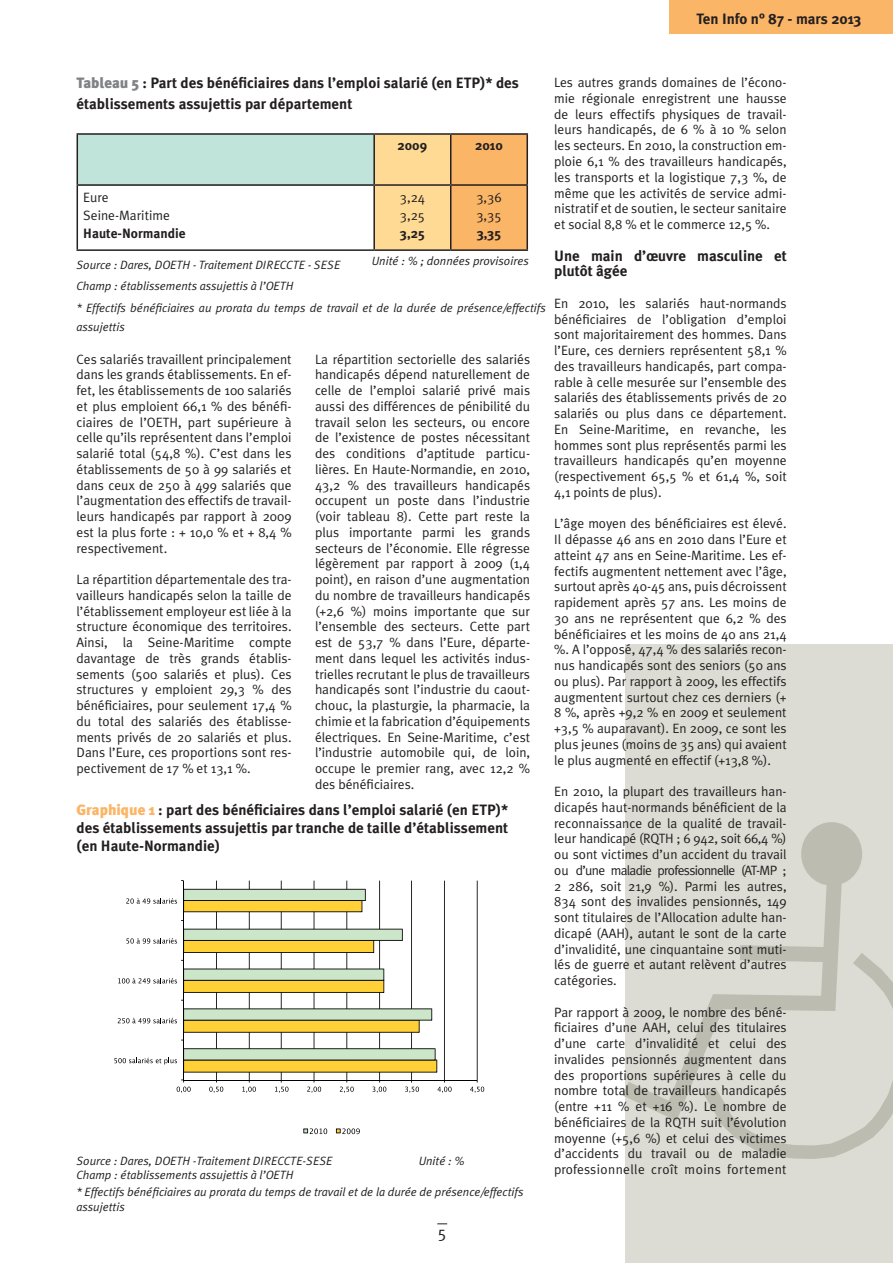
<style>
.page{position:relative;width:893px;height:1263px;background:#fff}
.page>*{position:absolute;margin:0;border:0;box-sizing:border-box;transform-origin:0 0}
.t1{font:16.5px "Meta Plus Normal";color:#231f20}
.t2{font:700 15px/18px "Meta Plus";color:#231f20}
.t3{font:13.5px/15.8px "Meta Plus Normal";color:#231f20;text-align:justify}
.t4{font:700 13.5px "Meta Plus";color:#231f20}
.t5{font:italic 12px/18px "Meta Plus Normal";color:#231f20}
.s1{font-weight:900;color:#808285}
.s2{font-weight:900;color:#fbb566}
</style>
<div class="page">
<div style="left:669px;top:0;width:224px;height:34px;background:#fbb566"></div>
<div style="left:625px;top:645px;width:268px;height:618px;background:#dcdcd4"></div>
<svg style="left:728px;top:953px;width:165px;height:206px"></svg>
<svg style="left:622px;top:884px;width:228px;height:247px"></svg>
<div style="left:801px;top:822px;width:61px;height:64px;background:#bcbcb0;border-radius:50%"></div>
<div style="left:77px;top:134px;width:297px;height:51px;background:#c0e3da"></div>
<svg style="left:375px;top:135px;width:151px;height:114px;background:#fcc77d"></svg>
<hr style="left:77px;top:133px;width:297px;height:2px;background:#231f20">
<hr style="left:77px;top:135px;width:1px;height:49px;background:#231f20">
<hr style="left:374px;top:133px;width:77px;height:2px;background:#231f20">
<hr style="left:373px;top:135px;width:2px;height:49px;background:#231f20">
<hr style="left:451px;top:133px;width:77px;height:2px;background:#231f20">
<hr style="left:450px;top:135px;width:1px;height:49px;background:#231f20">
<hr style="left:526px;top:135px;width:2px;height:49px;background:#231f20">
<hr style="left:77px;top:184px;width:297px;height:2px;background:#231f20">
<hr style="left:77px;top:186px;width:1px;height:63px;background:#231f20">
<hr style="left:374px;top:184px;width:77px;height:2px;background:#231f20">
<hr style="left:373px;top:186px;width:2px;height:63px;background:#231f20">
<hr style="left:451px;top:184px;width:77px;height:2px;background:#231f20">
<hr style="left:450px;top:186px;width:1px;height:63px;background:#231f20">
<hr style="left:526px;top:186px;width:2px;height:63px;background:#231f20">
<hr style="left:77px;top:249px;width:297px;height:2px;background:#231f20">
<hr style="left:374px;top:249px;width:77px;height:2px;background:#231f20">
<hr style="left:451px;top:249px;width:77px;height:2px;background:#231f20">
<hr style="left:477px;top:880px;width:1px;height:200px;background:#000">
<hr style="left:444px;top:880px;width:1px;height:200px;background:#000">
<hr style="left:411px;top:880px;width:1px;height:200px;background:#000">
<hr style="left:379px;top:880px;width:1px;height:200px;background:#000">
<hr style="left:346px;top:880px;width:1px;height:200px;background:#000">
<hr style="left:314px;top:880px;width:1px;height:200px;background:#000">
<hr style="left:281px;top:880px;width:1px;height:200px;background:#000">
<hr style="left:249px;top:880px;width:1px;height:200px;background:#000">
<hr style="left:216px;top:880px;width:1px;height:200px;background:#000">
<hr style="left:184px;top:1080px;width:293px;height:1px;background:#000">
<hr style="left:183px;top:881px;width:1px;height:199px;background:#000">
<svg style="left:177px;top:1079px;width:14px;height:14px"></svg>
<svg style="left:209px;top:1081px;width:14px;height:12px"></svg>
<svg style="left:242px;top:1081px;width:14px;height:12px"></svg>
<svg style="left:275px;top:1081px;width:14px;height:12px"></svg>
<svg style="left:307px;top:1081px;width:14px;height:12px"></svg>
<svg style="left:340px;top:1081px;width:14px;height:12px"></svg>
<svg style="left:373px;top:1081px;width:13px;height:12px"></svg>
<svg style="left:405px;top:1081px;width:14px;height:12px"></svg>
<svg style="left:437px;top:1081px;width:15px;height:12px"></svg>
<svg style="left:470px;top:1080px;width:14px;height:13px"></svg>
<svg style="left:114px;top:889px;width:323px;height:183px"></svg>
<svg style="left:303px;top:1128px;width:24px;height:6px"></svg>
<svg style="left:336px;top:1128px;width:24px;height:6px"></svg>
<p class="t2" style="left:696px;top:10px;width:166px">Ten Info n° 87 - mars 2013</p>
<p class="t2" style="left:77px;top:72px;width:444px;line-height:21px"><span class="s1">Tableau 5</span> : Part des bénéficiaires dans l’emploi salarié (en ETP)* des établissements assujettis par département</p>
<p class="t3" style="left:83px;top:189px;width:27px">Eure</p>
<p class="t3" style="left:83px;top:207px;width:88px">Seine-Maritime</p>
<p class="t4" style="left:83px;top:225px;width:104px">Haute-Normandie</p>
<p class="t5" style="left:77px;top:256px;width:265px">Source : Dares, DOETH - Traitement DIRECCTE - SESE</p>
<p class="t5" style="left:77px;top:277px;width:218px">Champ : établissements assujettis à l’OETH</p>
<p class="t4" style="left:398px;top:138px;width:31px">2009</p>
<p class="t4" style="left:475px;top:138px;width:29px">2010</p>
<p class="t3" style="left:400px;top:189px;width:27px">3,24</p>
<p class="t3" style="left:400px;top:207px;width:27px">3,25</p>
<p class="t4" style="left:400px;top:225px;width:26px">3,25</p>
<p class="t3" style="left:476px;top:189px;width:27px">3,36</p>
<p class="t3" style="left:476px;top:207px;width:27px">3,35</p>
<p class="t4" style="left:477px;top:225px;width:26px">3,35</p>
<p class="t5" style="left:372px;top:251px;width:158px">Unité : % ; données provisoires</p>
<p class="t5" style="left:77px;top:299px;width:471px">* Effectifs bénéficiaires au prorata du temps de travail et de la durée de présence/effectifs assujettis</p>
<p class="t3" style="left:77px;top:351px;width:217px">Ces salariés travaillent principalement dans les grands établissements. En ef&shy;fet, les établissements de 100 salariés et plus emploient 66,1 % des bénéfi&shy;ciaires de l’OETH, part supérieure à celle qu’ils représentent dans l’emploi salarié total (54,8 %). C’est dans les établissements de 50 à 99 salariés et dans ceux de 250 à 499 salariés que l’augmentation des effectifs de travail&shy;leurs handicapés par rapport à 2009 est la plus forte : + 10,0 % et + 8,4 % respectivement.</p>
<p class="t3" style="left:77px;top:571px;width:217px">La répartition départementale des tra&shy;vailleurs handicapés selon la taille de l’établissement employeur est liée à la structure économique des territoires.<br>Ainsi, la Seine-Maritime compte davantage de très grands établis&shy;sements (500 salariés et plus). Ces structures y emploient 29,3 % des bénéficiaires, pour seulement 17,4 % du total des salariés des établisse&shy;ments privés de 20 salariés et plus.<br>Dans l’Eure, ces proportions sont res&shy;pectivement de 17 % et 13,1 %.</p>
<p class="t3" style="left:315px;top:351px;width:217px">La répartition sectorielle des salariés handicapés dépend naturellement de celle de l’emploi salarié privé mais aussi des différences de pénibilité du travail selon les secteurs, ou encore de l’existence de postes nécessitant des conditions d’aptitude particu&shy;lières. En Haute-Normandie, en 2010, 43,2 % des travailleurs handicapés occupent un poste dans l’industrie (voir tableau 8). Cette part reste la plus importante parmi les grands secteurs de l’économie. Elle régresse légèrement par rapport à 2009 (1,4 point), en raison d’une augmentation du nombre de travailleurs handicapés (+2,6 %) moins importante que sur l’ensemble des secteurs. Cette part est de 53,7 % dans l’Eure, départe&shy;ment dans lequel les activités indus&shy;trielles recrutant le plus de travailleurs handicapés sont l’industrie du caout&shy;chouc, la plasturgie, la pharmacie, la chimie et la fabrication d’équipements électriques. En Seine-Maritime, c’est l’industrie automobile qui, de loin, occupe le premier rang, avec 12,2 % des bénéficiaires.</p>
<p class="t2" style="left:77px;top:801px;width:433px;text-align:justify"><span class="s2">Graphique 1</span> : part des bénéficiaires dans l’emploi salarié (en ETP)* des établissements assujettis par tranche de taille d’établissement (en Haute-Normandie)</p>
<p class="t5" style="left:77px;top:1151px;width:257px">Source : Dares, DOETH -Traitement DIRECCTE-SESE</p>
<p class="t5" style="left:419px;top:1151px;width:47px">Unité : %</p>
<p class="t5" style="left:77px;top:1165px;width:218px">Champ : établissements assujettis à l’OETH</p>
<p class="t5" style="left:77px;top:1184px;width:448px;line-height:15px">* Effectifs bénéficiaires au prorata du temps de travail et de la durée de présence/effectifs assujettis</p>
<p class="t1" style="left:438px;top:1223px;width:10px">5</p>
<p class="t3" style="left:554px;top:75px;width:234px">Les autres grands domaines de l’écono&shy;mie régionale enregistrent une hausse de leurs effectifs physiques de travail&shy;leurs handicapés, de 6 % à 10 % selon les secteurs. En 2010, la construction em&shy;ploie 6,1 % des travailleurs handicapés, les transports et la logistique 7,3 %, de même que les activités de service admi&shy;nistratif et de soutien, le secteur sanitaire et social 8,8 % et le commerce 12,5 %.</p>
<p class="t2" style="left:554px;top:247px;width:234px;line-height:15.8px">Une main d’œuvre masculine et plutôt âgée</p>
<p class="t3" style="left:554px;top:295px;width:234px">En 2010, les salariés haut-normands bénéficiaires de l’obligation d’emploi sont majoritairement des hommes. Dans l’Eure, ces derniers représentent 58,1 % des travailleurs handicapés, part compa&shy;rable à celle mesurée sur l’ensemble des salariés des établissements privés de 20 salariés ou plus dans ce département.<br>En Seine-Maritime, en revanche, les hommes sont plus représentés parmi les travailleurs handicapés qu’en moyenne (respectivement 65,5 % et 61,4 %, soit 4,1 points de plus).</p>
<p class="t3" style="left:554px;top:516px;width:234px">L’âge moyen des bénéficiaires est élevé.<br>Il dépasse 46 ans en 2010 dans l’Eure et atteint 47 ans en Seine-Maritime. Les ef&shy;fectifs augmentent nettement avec l’âge, surtout après 40-45 ans, puis décroissent rapidement après 57 ans. Les moins de 30 ans ne représentent que 6,2 % des bénéficiaires et les moins de 40 ans 21,4 %. A l’opposé, 47,4 % des salariés recon&shy;nus handicapés sont des seniors (50 ans ou plus). Par rapport à 2009, les effectifs augmentent surtout chez ces derniers (+ 8 %, après +9,2 % en 2009 et seulement +3,5 % auparavant). En 2009, ce sont les plus jeunes (moins de 35 ans) qui avaient le plus augmenté en effectif (+13,8 %).</p>
<p class="t3" style="left:554px;top:783px;width:234px">En 2010, la plupart des travailleurs han&shy;dicapés haut-normands bénéficient de la reconnaissance de la qualité de travail&shy;leur handicapé (RQTH ; 6 942, soit 66,4 %) ou sont victimes d’un accident du travail ou d’une maladie professionnelle (AT-MP ; 2 286, soit 21,9 %). Parmi les autres, 834 sont des invalides pensionnés, 149 sont titulaires de l’Allocation adulte han&shy;dicapé (AAH), autant le sont de la carte d’invalidité, une cinquantaine sont muti&shy;lés de guerre et autant relèvent d’autres catégories.</p>
<p class="t3" style="left:554px;top:1004px;width:234px">Par rapport à 2009, le nombre des béné&shy;ficiaires d’une AAH, celui des titulaires d’une carte d’invalidité et celui des invalides pensionnés augmentent dans des proportions supérieures à celle du nombre total de travailleurs handicapés (entre +11 % et +16 %). Le nombre de bénéficiaires de la RQTH suit l’évolution moyenne (+5,6 %) et celui des victimes d’accidents du travail ou de maladie professionnelle croît moins fortement</p>
</div>
